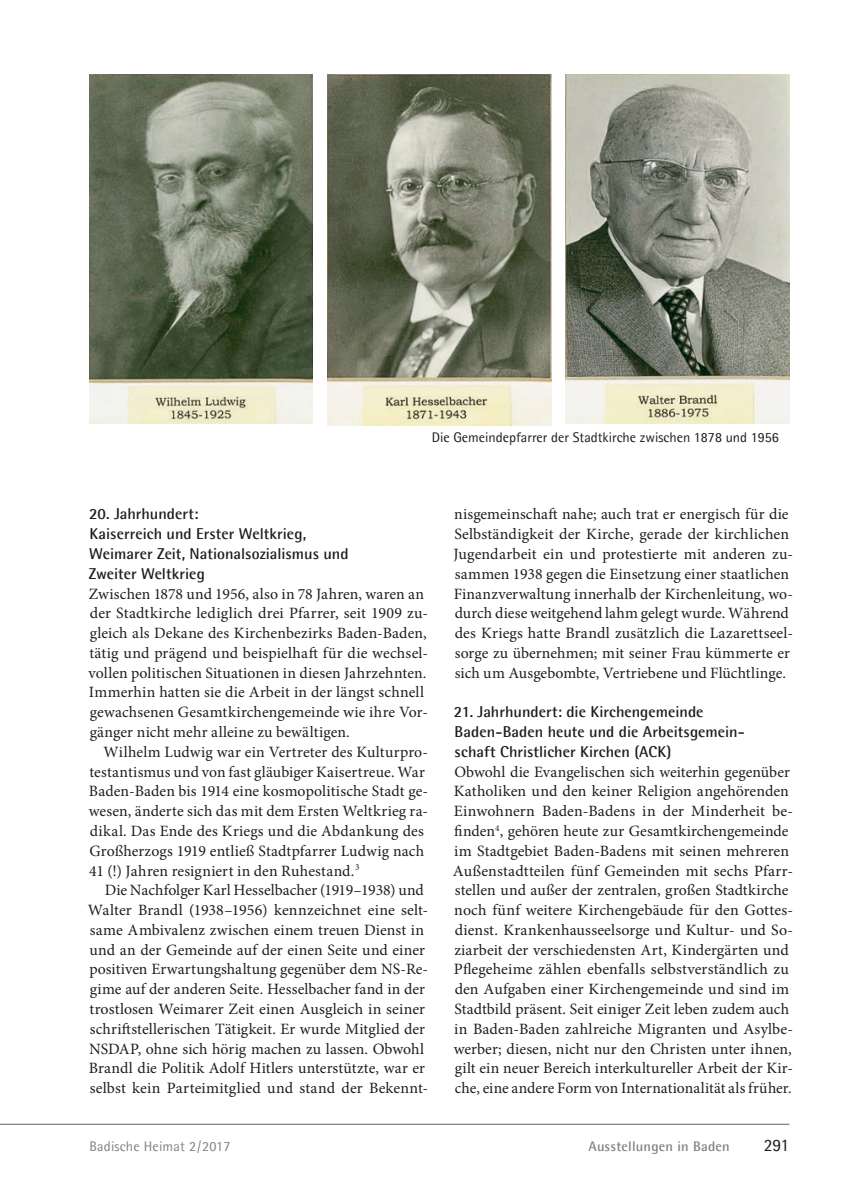
<style>
.page{position:relative;width:844px;height:1191px;background:#fff}
.page>*{position:absolute;margin:0;border:0;box-sizing:border-box;transform-origin:0 0}
.t1{font:17.5px "Agfa Rotis Semisans";color:#1d1e1f}
.t2{font:15.75px/19.8px "Minion Pro";letter-spacing:.005em;color:#1d1e1f}
.t3{font:700 15.75px "Agfa Rotis Semisans";color:#1d1e1f}
.t4{font:14px "Agfa Rotis Semisans";color:#1d1e1f}
.t5{font:14px "Agfa Rotis Semisans";letter-spacing:.015em;color:#808285}
.t6{font:700 14px "Agfa Rotis Semisans";letter-spacing:.015em;color:#808285}
.s1{font-family:"Agfa Rotis Semisans";font-weight:700}
</style>
<div class="page">
<hr style="left:0;top:1124px;width:789px;height:1px;background:#636366">
<img style="left:89px;top:74px;width:224px;height:350px">
<img style="left:327px;top:74px;width:224px;height:351px">
<img style="left:566px;top:74px;width:223px;height:350px">
<p class="t4" style="left:431px;top:429px;width:348px">Die Gemeindepfarrer der Stadtkirche zwischen 1878 und 1956</p>
<p class="t3" style="left:89px;top:504px;width:111px">20. Jahrhundert:</p>
<p class="t3" style="left:90px;top:524px;width:218px">Kaiserreich und Erster Weltkrieg,</p>
<p class="t3" style="left:89px;top:544px;width:261px">Weimarer Zeit, Nationalsozialismus und</p>
<p class="t3" style="left:89px;top:564px;width:118px">Zweiter Weltkrieg</p>
<p class="t2" style="left:89px;top:585px;width:337px">Zwischen 1878 und 1956, also in 78 Jahren, waren an</p>
<p class="t2" style="left:90px;top:604px;width:340px">der Stadtkirche lediglich drei Pfarrer, seit 1909 zu-</p>
<p class="t2" style="left:90px;top:624px;width:338px">gleich als Dekane des Kirchenbezirks Baden-Baden,</p>
<p class="t2" style="left:89px;top:644px;width:340px">tätig und prägend und beispielhaft für die wechsel-</p>
<p class="t2" style="left:89px;top:664px;width:339px">vollen politischen Situationen in diesen Jahrzehnten.</p>
<p class="t2" style="left:89px;top:684px;width:336px">Immerhin hatten sie die Arbeit in der längst schnell</p>
<p class="t2" style="left:90px;top:703px;width:340px">gewachsenen Gesamtkirchengemeinde wie ihre Vor-</p>
<p class="t2" style="left:90px;top:723px;width:261px">gänger nicht mehr alleine zu bewältigen.</p>
<p class="t2" style="left:104px;top:743px;width:326px">Wilhelm Ludwig war ein Vertreter des Kulturpro-</p>
<p class="t2" style="left:89px;top:763px;width:337px">testantismus und von fast gläubiger Kaisertreue. War</p>
<p class="t2" style="left:89px;top:782px;width:340px">Baden-Baden bis 1914 eine kosmopolitische Stadt ge-</p>
<p class="t2" style="left:89px;top:802px;width:341px">wesen, änderte sich das mit dem Ersten Weltkrieg ra-</p>
<p class="t2" style="left:90px;top:822px;width:335px">dikal. Das Ende des Kriegs und die Abdankung des</p>
<p class="t2" style="left:89px;top:842px;width:336px">Großherzogs 1919 entließ Stadtpfarrer Ludwig nach</p>
<p class="t2" style="left:89px;top:862px;width:272px">41 (!) Jahren resigniert in den Ruhestand.<sup>3</sup></p>
<p class="t2" style="left:105px;top:881px;width:320px">Die Nachfolger Karl Hesselbacher (1919–1938) und</p>
<p class="t2" style="left:88px;top:901px;width:342px">Walter Brandl (1938–1956) kennzeichnet eine selt-</p>
<p class="t2" style="left:90px;top:921px;width:335px">same Ambivalenz zwischen einem treuen Dienst in</p>
<p class="t2" style="left:89px;top:941px;width:337px">und an der Gemeinde auf der einen Seite und einer</p>
<p class="t2" style="left:89px;top:960px;width:340px">positiven Erwartungshaltung gegenüber dem NS-Re-</p>
<p class="t2" style="left:90px;top:980px;width:337px">gime auf der anderen Seite. Hesselbacher fand in der</p>
<p class="t2" style="left:89px;top:1000px;width:337px">trostlosen Weimarer Zeit einen Ausgleich in seiner</p>
<p class="t2" style="left:90px;top:1020px;width:336px">schriftstellerischen Tätigkeit. Er wurde Mitglied der</p>
<p class="t2" style="left:89px;top:1039px;width:336px">NSDAP, ohne sich hörig machen zu lassen. Obwohl</p>
<p class="t2" style="left:89px;top:1059px;width:337px">Brandl die Politik Adolf Hitlers unterstützte, war er</p>
<p class="t2" style="left:90px;top:1079px;width:339px">selbst kein Parteimitglied und stand der Bekennt-</p>
<p class="t2" style="left:453px;top:506px;width:341px">nisgemeinschaft nahe; auch trat er energisch für die Selbständigkeit der Kirche, gerade der kirchlichen Jugendarbeit ein und protestierte mit anderen zu&shy;sammen 1938 gegen die Einsetzung einer staatlichen Finanzverwaltung innerhalb der Kirchenleitung, wo&shy;durch diese weitgehend lahm gelegt wurde. Während des Kriegs hatte Brandl zusätzlich die Lazarettseel&shy;sorge zu übernehmen; mit seiner Frau kümmerte er sich um Ausgebombte, Vertriebene und Flüchtlinge.</p>
<p class="t2" style="left:453px;top:703px;width:341px"><span class="s1">21. Jahrhundert: die Kirchengemeinde Baden-Baden heute und die Arbeitsgemein-<br>schaft Christlicher Kirchen (ACK)<br></span>Obwohl die Evangelischen sich weiterhin gegenüber Katholiken und den keiner Religion angehörenden Einwohnern Baden-Badens in der Minderheit be&shy;finden<sup>4</sup>, gehören heute zur Gesamtkirchengemeinde im Stadtgebiet Baden-Badens mit seinen mehreren Außenstadtteilen fünf Gemeinden mit sechs Pfarr&shy;stellen und außer der zentralen, großen Stadtkirche noch fünf weitere Kirchengebäude für den Gottes&shy;dienst. Krankenhausseelsorge und Kultur- und So&shy;ziarbeit der verschiedensten Art, Kindergärten und Pflegeheime zählen ebenfalls selbstverständlich zu den Aufgaben einer Kirchengemeinde und sind im Stadtbild präsent. Seit einiger Zeit leben zudem auch in Baden-Baden zahlreiche Migranten und Asylbe&shy;werber; diesen, nicht nur den Christen unter ihnen, gilt ein neuer Bereich interkultureller Arbeit der Kir&shy;che, eine andere Form von Internationalität als früher.</p>
<p class="t5" style="left:89px;top:1137px;width:142px">Badische Heimat 2 / 2017</p>
<p class="t6" style="left:588px;top:1137px;width:143px">Ausstellungen in Baden</p>
<p class="t1" style="left:763px;top:1134px;width:27px">291</p>
</div>
